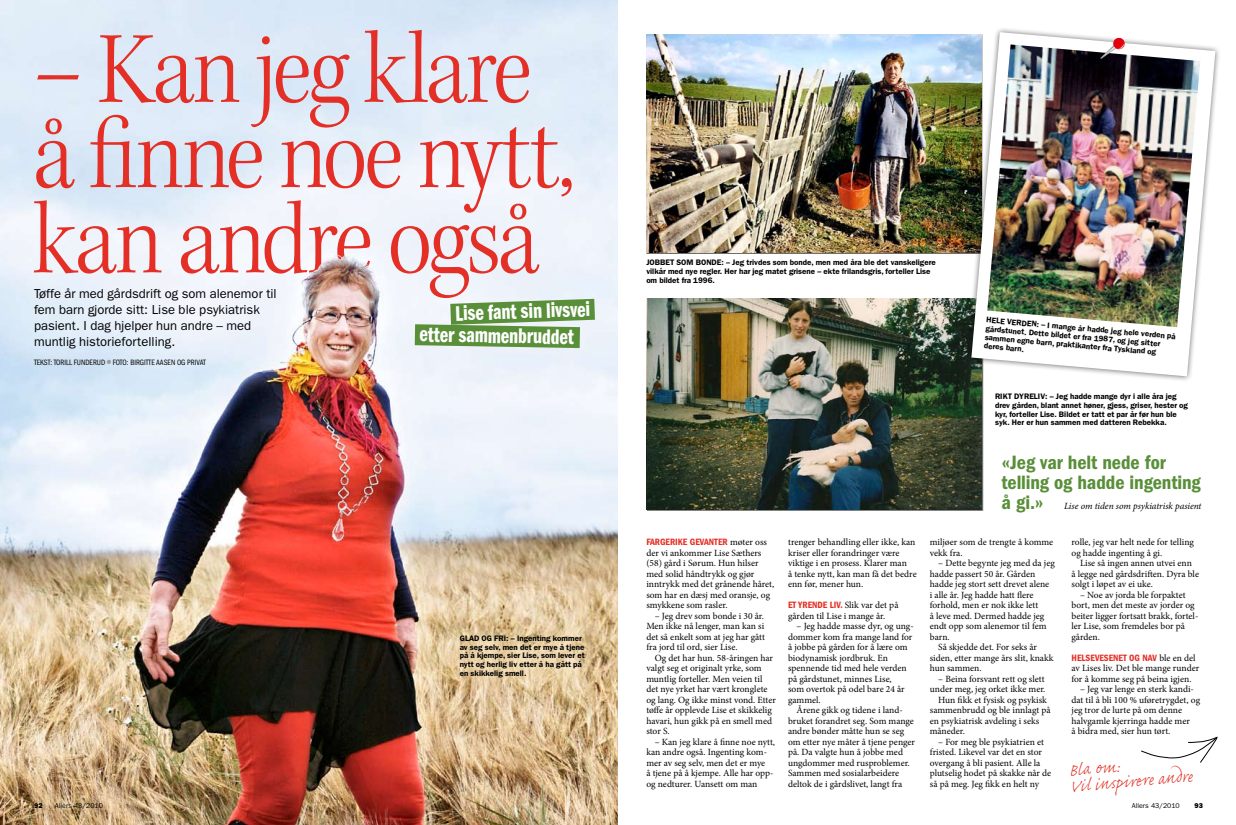
<style>
.page{position:relative;width:1236px;height:825px;background:#fff}
.page>*{position:absolute;margin:0;border:0;box-sizing:border-box;transform-origin:0 0}
.t1{font:105.5px/85.2px "Kepler Std Light Scn Subh";letter-spacing:-.03em;color:#e32f25}
.t2{font:22px "ITC Franklin Gothic Std Dm Cp";color:#fff}
.t3{font:300 21.5px/16.1px "Caflisch Script Pro";color:#e32f25}
.t4{font:20px/20px "ITC Franklin Gothic Std Dm Cd";letter-spacing:-.005em;color:#598f39}
.t5{font:13px/16px "ITC Franklin Gothic Std";color:#000}
.t6{font:9.5px/10.5px "Minion Pro";color:#000}
.t7{font:9.5px "ITC Franklin Gothic Std Dm Cd";color:#e32f25}
.t8{font:italic 9.5px "Minion Pro";letter-spacing:-.005em;color:#000}
.t9{font:600 8px/8.7px "ITC Franklin Gothic Std";color:#000}
.t10{font:condensed 8px "ITC Franklin Gothic Std";color:#000;scale:.95 1}
.t11{font:7px "ITC Franklin Gothic Std";color:#000}
.t12{font:7px "ITC Franklin Gothic Std Hvy";color:#000}
.s1{color:#9c9c9c}
.s2{font-family:"Minion Pro";color:#000}
.s3{font-family:"ITC Franklin Gothic Std Dm Cd";font-style:normal;font-size:20px;color:#598f39}
</style>
<div class="page">
<img style="left:0;top:0;width:618px;height:825px">
<img style="left:646px;top:34px;width:319px;height:218px">
<img style="left:646px;top:298px;width:336px;height:211px">
<svg style="left:415px;top:299px;width:180px;height:49px"></svg>
<div style="left:965px;top:26px;width:256px;height:356px;background:#000;opacity:.6"></div>
<svg style="left:971px;top:32px;width:244px;height:344px"></svg>
<img style="left:987px;top:44px;width:213px;height:283px">
<svg style="left:455px;top:629px;width:142px;height:56px;background:#e4cba0"></svg>
<svg style="left:1141px;top:736px;width:77px;height:27px"></svg>
<img style="left:1099px;top:42px;width:1px;height:20px">
<svg style="left:1113px;top:38px;width:12px;height:11px"></svg>
<svg style="left:1100px;top:41px;width:28px;height:21px"></svg>
<img style="left:301px;top:255px;width:79px;height:63px">
<h1 class="t1" style="left:33px;top:28px;width:544px">– Kan jeg klare å finne noe nytt, kan andre også</h1>
<p class="t9" style="left:646px;top:258px;width:291px">JOBBET SOM BONDE: – Jeg trivdes som bonde, men med åra ble det vanskeligere vilkår med nye regler. Her har jeg matet grisene – ekte frilandsgris, forteller Lise om bildet fra 1996.</p>
<h3 class="t5" style="left:34px;top:285px;width:244px">Tøffe år med gårdsdrift og som alenemor til fem barn gjorde sitt: Lise ble psykiatrisk pasient. I dag hjelper hun andre – med muntlig historiefortelling.</h3>
<p class="t10" style="left:34px;top:357px;width:182px">TEKST: TORILL FUNDERUD <span class="s1">●</span> FOTO: BIRGITTE AASEN OG PRIVAT</p>
<h2 class="t2" style="left:455px;top:301px;width:136px;rotate:-2deg">Lise fant sin livsvei</h2>
<h2 class="t2" style="left:420px;top:322px;width:156px;rotate:1deg">etter sammenbruddet</h2>
<p class="t9" style="left:987px;top:315px;width:191px;rotate:5deg">HELE VERDEN: – I mange år hadde jeg hele verden på gårdstunet. Dette bildet er fra 1987, og jeg sitter sammen egne barn, praktikanter fra Tyskland og deres barn.</p>
<p class="t9" style="left:995px;top:392px;width:195px">RIKT DYRELIV: – Jeg hadde mange dyr i alle åra jeg drev gården, blant annet høner, gjess, griser, hester og kyr, forteller Lise. Bildet er tatt et par år før hun ble syk. Her er hun sammen med datteren Rebekka.</p>
<p class="t9" style="left:460px;top:634px;width:127px">GLAD OG FRI: – Ingenting kommer av seg selv, men det er mye å tjene på å kjempe, sier Lise, som lever et nytt og herlig liv etter å ha gått på en skikkelig smell.</p>
<p class="t7" style="left:646px;top:537px;width:122px">FARGERIKE GEVANTER <span class="s2">møter oss</span></p>
<p class="t6" style="left:646px;top:548px;width:130px">der vi ankommer Lise Sæthers (58) gård i Sørum. Hun hilser med solid håndtrykk og gjør inntrykk med det grånende håret, som har en dæsj med oransje, og smykkene som rasler.</p>
<p class="t6" style="left:646px;top:611px;width:120px;text-align:justify;text-indent:9px">– Jeg drev som bonde i 30 år.<br>Men ikke nå lenger, man kan si det så enkelt som at jeg har gått fra jord til ord, sier Lise.</p>
<p class="t6" style="left:646px;top:653px;width:131px;text-indent:9px">Og det har hun. 58-åringen har valgt seg et originalt yrke, som muntlig forteller. Men veien til det nye yrket har vært kronglete og lang. Og ikke minst vond. Etter tøffe år opplevde Lise et skikkelig havari, hun gikk på en smell med stor S.</p>
<p class="t6" style="left:646px;top:737px;width:130px;text-indent:9px">– Kan jeg klare å finne noe nytt, kan andre også. Ingenting kom&shy;mer av seg selv, men det er mye<br>å tjene på å kjempe. Alle har opp&shy;og nedturer. Uansett om man</p>
<p class="t6" style="left:788px;top:537px;width:130px">trenger behandling eller ikke, kan kriser eller forandringer være viktige i en prosess. Klarer man<br>å tenke nytt, kan man få det bedre enn før, mener hun.</p>
<p class="t7" style="left:788px;top:600px;width:112px">ET YRENDE LIV. <span class="s2">Slik var det på</span></p>
<p class="t6" style="left:788px;top:611px;width:99px">gården til Lise i mange år.</p>
<p class="t6" style="left:788px;top:621px;width:127px;text-indent:9px">– Jeg hadde masse dyr, og ung&shy;dommer kom fra mange land for å jobbe på gården for å lære om biodynamisk jordbruk. En spennende tid med hele verden på gårdstunet, minnes Lise,<br>som overtok på odel bare 24 år gammel.</p>
<p class="t6" style="left:788px;top:705px;width:128px;text-indent:9px">Årene gikk og tidene i land&shy;bruket forandret seg. Som mange andre bønder måtte hun se seg om etter nye måter å tjene penger på. Da valgte hun å jobbe med ungdommer med rusproblemer.<br>Sammen med sosialarbeidere deltok de i gårdslivet, langt fra</p>
<h3 class="t4" style="left:1001px;top:453px;width:201px">«Jeg var helt nede for telling og hadde ingenting</h3>
<p class="t8" style="left:1001px;top:501px;width:202px"><span class="s3">å gi.»</span> Lise om tiden som psykiatrisk pasient</p>
<p class="t6" style="left:930px;top:537px;width:125px">miljøer som de trengte å komme vekk fra.</p>
<p class="t6" style="left:938px;top:558px;width:118px">– Dette begynte jeg med da jeg</p>
<p class="t6" style="left:930px;top:569px;width:107px">hadde passert 50 år. Gården</p>
<p class="t6" style="left:930px;top:579px;width:121px">hadde jeg stort sett drevet alene</p>
<p class="t6" style="left:930px;top:590px;width:105px">i alle år. Jeg hadde hatt flere</p>
<p class="t6" style="left:930px;top:600px;width:110px">forhold, men er nok ikke lett</p>
<p class="t6" style="left:930px;top:611px;width:116px">å leve med. Dermed hadde jeg</p>
<p class="t6" style="left:930px;top:621px;width:118px">endt opp som alenemor til fem</p>
<p class="t6" style="left:930px;top:632px;width:21px">barn.</p>
<p class="t6" style="left:938px;top:642px;width:100px">Så skjedde det. For seks år</p>
<p class="t6" style="left:930px;top:653px;width:125px">siden, etter mange års slit, knakk</p>
<p class="t6" style="left:930px;top:663px;width:53px">hun sammen.</p>
<p class="t6" style="left:938px;top:674px;width:108px">– Beina forsvant rett og slett</p>
<p class="t6" style="left:930px;top:684px;width:117px">under meg, jeg orket ikke mer.</p>
<p class="t6" style="left:938px;top:695px;width:110px">Hun fikk et fysisk og psykisk</p>
<p class="t6" style="left:930px;top:705px;width:122px">sammenbrudd og ble innlagt på</p>
<p class="t6" style="left:930px;top:716px;width:111px">en psykiatrisk avdeling i seks</p>
<p class="t6" style="left:930px;top:726px;width:37px">måneder.</p>
<p class="t6" style="left:930px;top:736px;width:123px;text-indent:9px">– For meg ble psykiatrien et fristed. Likevel var det en stor overgang å bli pasient. Alle la plutselig hodet på skakke når de så på meg. Jeg fikk en helt ny</p>
<p class="t6" style="left:1071px;top:537px;width:124px">rolle, jeg var helt nede for telling og hadde ingenting å gi.</p>
<p class="t6" style="left:1071px;top:558px;width:129px;text-indent:9px">Lise så ingen annen utvei enn<br>å legge ned gårdsdriften. Dyra ble solgt i løpet av ei uke.</p>
<p class="t6" style="left:1071px;top:589px;width:128px;text-indent:9px">– Noe av jorda ble forpaktet bort, men det meste av jorder og beiter ligger fortsatt brakk, fortel&shy;ler Lise, som fremdeles bor på gården.</p>
<p class="t7" style="left:1071px;top:652px;width:125px">HELSEVESENET OG NAV <span class="s2">ble en del</span></p>
<p class="t6" style="left:1071px;top:663px;width:129px">av Lises liv. Det ble mange runder for å komme seg på beina igjen.</p>
<p class="t6" style="left:1071px;top:684px;width:130px;text-indent:9px">– Jeg var lenge en sterk kandi&shy;dat til å bli 100 % uføretrygdet, og jeg tror de lurte på om denne halvgamle kjerringa hadde mer<br>å bidra med, sier hun tørt.</p>
<h3 class="t3" style="left:1068px;top:765px;width:124px;rotate:-5deg">Bla om:<br>Vil inspirere andre</h3>
<p class="t12" style="left:34px;top:801px;width:10px">92</p>
<p class="t11" style="left:55px;top:801px;width:49px">Allers 43/2010</p>
<p class="t11" style="left:1132px;top:801px;width:49px">Allers 43/2010</p>
<p class="t12" style="left:1194px;top:801px;width:10px">93</p>
</div>
